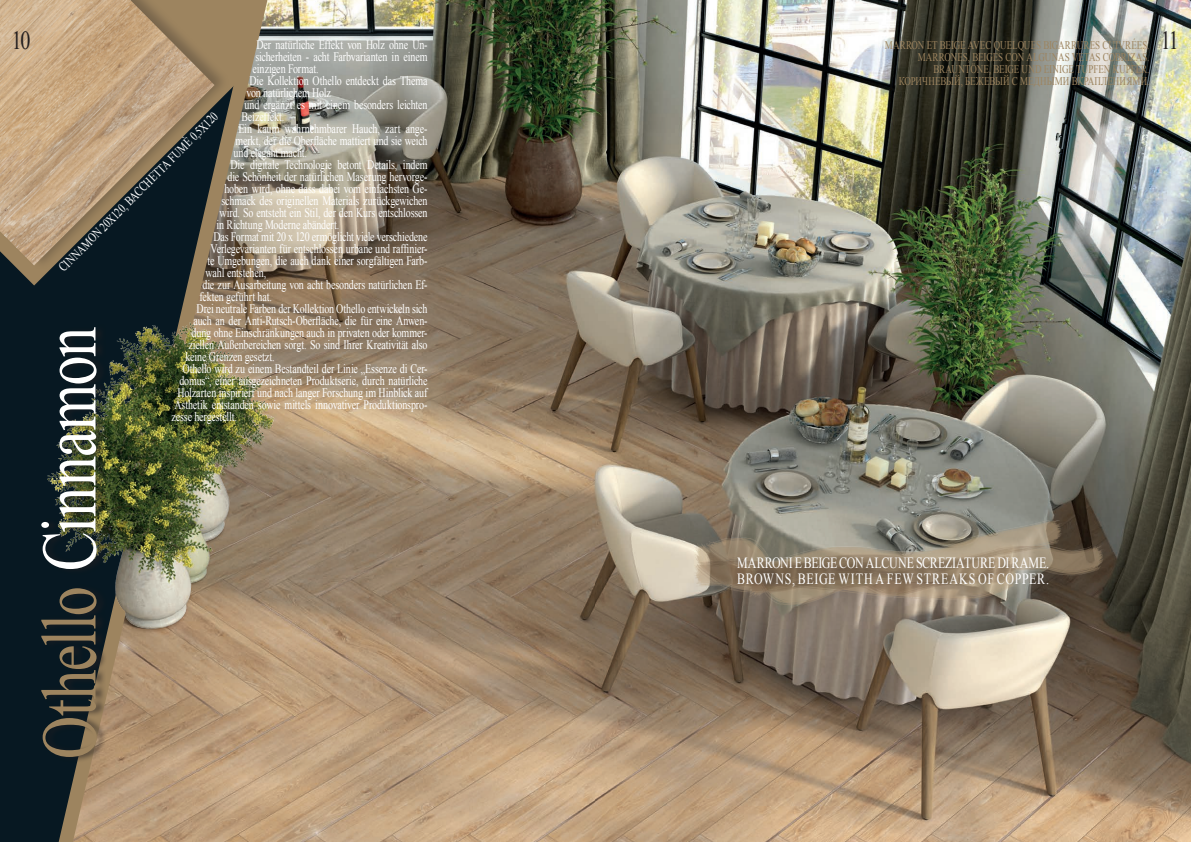
<style>
.page{position:relative;width:1191px;height:842px;background:#fff}
.page>*{position:absolute;margin:0;border:0;box-sizing:border-box;transform-origin:0 0}
.t1{font:78px "Times New Roman";letter-spacing:-.015em;color:#fff;scale:.77 1}
.t2{font:26px "Times New Roman";color:#231f20;scale:.77 1}
.t3{font:15.6px/16.3px "Times New Roman";letter-spacing:.01em;color:#fff;scale:.77 1}
.t4{font:13px "Times New Roman";letter-spacing:-.015em;color:#fff;scale:.77 1}
.t5{font:11.7px/11.9px "Times New Roman";color:#9d845f;text-align:right;scale:.77 1}
.s1{color:#9d845f}
</style>
<div class="page">
<img style="left:73px;top:0;width:1118px;height:842px">
<img style="left:0;top:297px;width:292px;height:545px">
<svg style="left:0;top:0;width:255px;height:285px;background:#6c6555"></svg>
<div style="left:0;top:0;width:231px;height:271px;background:#231f20;opacity:.3"></div>
<img style="left:0;top:0;width:215px;height:265px">
<img style="left:675px;top:507px;width:459px;height:142px">
<div style="left:42px;top:323px;width:66px;height:440px;background:#231f20;opacity:.6"></div>
<h2 class="t2" style="left:12px;top:23px;width:26px">10</h2>
<h2 class="t2" style="left:1160px;top:23px;width:25px">11</h2>
<p class="t5" style="left:884px;top:39px;width:345px">MARRON ET BEIGE AVEC QUELQUES BIGARRURES CUIVRÉES.<br>MARRONES, BEIGES CON ALGUNAS VETAS COBRIZAS.<br>BRAUNTÖNE, BEIGE UND EINIGE TUPFEN KUPFER.<br>КОРИЧНЕВЫЙ, БЕЖЕВЫЙ С МЕДНЫМИ ВКРАПЛЕНИЯМИ.</p>
<p class="t4" style="left:256px;top:36px;width:224px">Der natürliche Effekt von Holz ohne Un-</p>
<p class="t4" style="left:255px;top:48px;width:225px">sicherheiten - acht Farbvarianten in einem</p>
<p class="t4" style="left:252px;top:60px;width:87px">einzigen Format.</p>
<p class="t4" style="left:249px;top:72px;width:233px">Die Kollektion Othello entdeckt das Thema</p>
<p class="t4" style="left:246px;top:84px;width:111px">von natürlichem Holz</p>
<p class="t4" style="left:244px;top:96px;width:239px">und ergänzt es mit einem besonders leichten</p>
<p class="t4" style="left:241px;top:108px;width:57px">Beizeffekt.</p>
<p class="t4" style="left:238px;top:120px;width:247px">Ein kaum wahrnehmbarer Hauch, zart ange-</p>
<p class="t4" style="left:235px;top:132px;width:251px">merkt, der die Oberfläche mattiert und sie weich</p>
<p class="t4" style="left:233px;top:144px;width:97px">und elegant macht.</p>
<p class="t4" style="left:230px;top:156px;width:257px">Die digitale Technologie betont Details, indem</p>
<p class="t4" style="left:227px;top:168px;width:261px">die Schönheit der natürlichen Maserung hervorge-</p>
<p class="t4" style="left:224px;top:180px;width:265px">hoben wird, ohne dass dabei vom einfachsten Ge-</p>
<p class="t4" style="left:221px;top:192px;width:269px">schmack des originellen Materials zurückgewichen</p>
<p class="t4" style="left:219px;top:204px;width:272px">wird. So entsteht ein Stil, der den Kurs entschlossen</p>
<p class="t4" style="left:216px;top:216px;width:161px">in Richtung Moderne abändert.</p>
<p class="t4" style="left:213px;top:228px;width:279px">Das Format mit 20 x 120 ermöglicht viele verschiedene</p>
<p class="t4" style="left:210px;top:240px;width:283px">Verlegevarianten für entschlossen urbane und raffinier-</p>
<p class="t4" style="left:207px;top:252px;width:287px">te Umgebungen, die auch dank einer sorgfältigen Farb-</p>
<p class="t4" style="left:205px;top:264px;width:80px">wahl entstehen,</p>
<p class="t4" style="left:202px;top:276px;width:294px">die zur Ausarbeitung von acht besonders natürlichen Ef-</p>
<p class="t4" style="left:199px;top:288px;width:96px">fekten geführt hat.</p>
<p class="t4" style="left:196px;top:300px;width:301px">Drei neutrale Farben der Kollektion Othello entwickeln sich</p>
<p class="t4" style="left:193px;top:312px;width:305px">auch an der Anti-Rutsch-Oberfläche, die für eine Anwen-</p>
<p class="t4" style="left:191px;top:324px;width:308px">dung ohne Einschränkungen auch in privaten oder kommer-</p>
<p class="t4" style="left:188px;top:336px;width:312px">ziellen Außenbereichen sorgt. So sind Ihrer Kreativität also</p>
<p class="t4" style="left:185px;top:348px;width:117px">keine Grenzen gesetzt.</p>
<p class="t4" style="left:182px;top:360px;width:320px">Othello wird zu einem Bestandteil der Linie „Essenze di Cer-</p>
<p class="t4" style="left:179px;top:372px;width:324px">domus“, einer ausgezeichneten Produktserie, durch natürliche</p>
<p class="t4" style="left:177px;top:384px;width:326px">Holzarten inspiriert und nach langer Forschung im Hinblick auf</p>
<p class="t4" style="left:174px;top:396px;width:330px">Ästhetik entstanden sowie mittels innovativer Produktionspro-</p>
<p class="t4" style="left:171px;top:408px;width:86px">zesse hergestellt.</p>
<p class="t4" style="left:55px;top:263px;width:286px;rotate:-45deg">CINNAMON 20X120, BACCHETTA FUMÈ 0,5X120</p>
<h1 class="t1" style="left:17px;top:759px;width:563px;rotate:-90deg"><span class="s1">Othello</span> Cinnamon</h1>
<p class="t3" style="left:737px;top:554px;width:406px">MARRONI E BEIGE CON ALCUNE SCREZIATURE DI RAME.<br>BROWNS, BEIGE WITH A FEW STREAKS OF COPPER.</p>
</div>
